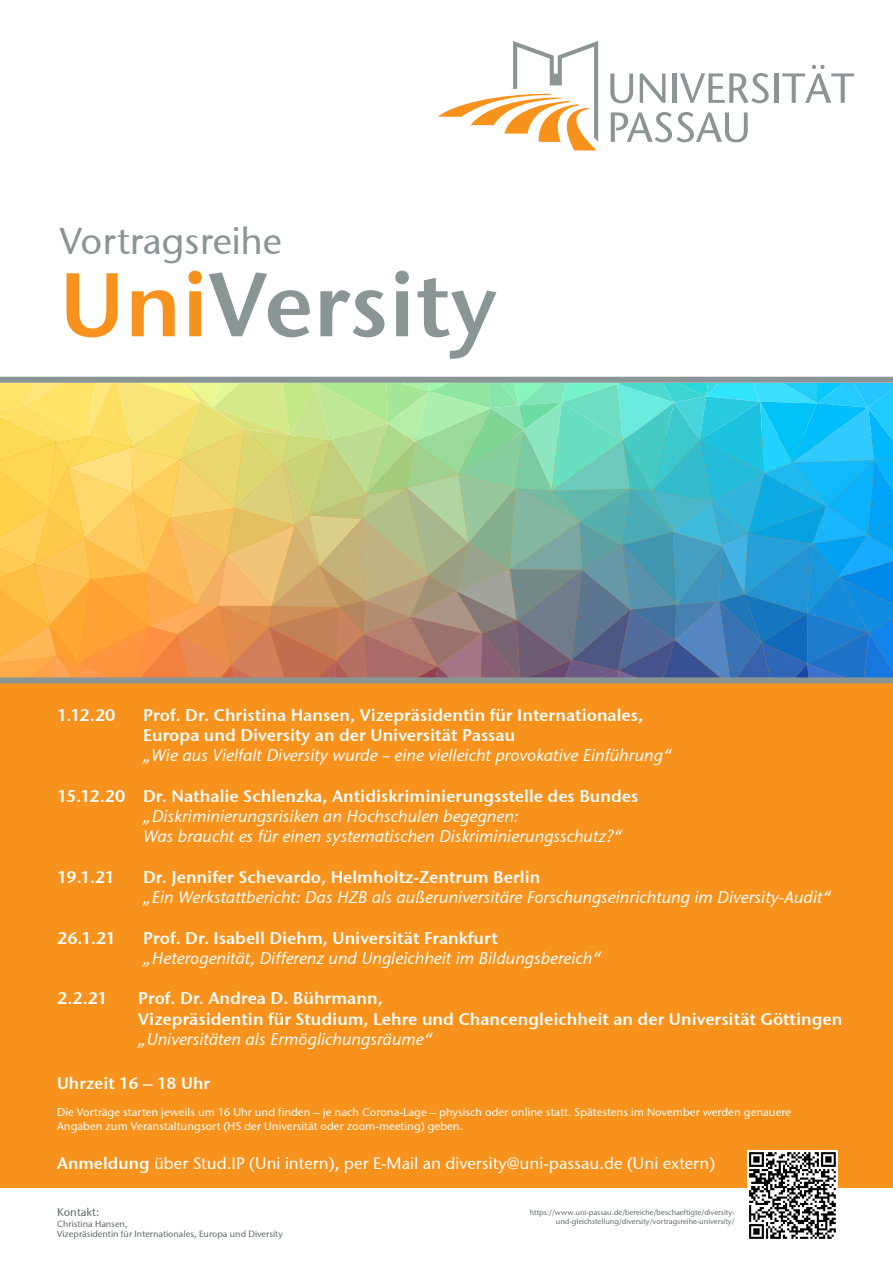
<style>
.page{position:relative;width:893px;height:1263px;background:#fff}
.page>*{position:absolute;margin:0;border:0;box-sizing:border-box;transform-origin:0 0}
.t1{font:90px "Stone Sans Semi ITCTT";color:#8a9595}
.t2{font:37.5px "Stone Sans ITCTT Medium";color:#8a9595}
.t3{font:16.88px/20.2px "Stone Sans Semi ITCTT";color:#fff}
.t4{font:italic 16.88px/20.2px "Stone Sans ITCTT Medium";color:#fff}
.t5{font:16.5px "Stone Sans ITCTT Medium";letter-spacing:.005em;color:#fff}
.t6{font:16.5px "Stone Sans Semi ITCTT";letter-spacing:.005em;color:#fff}
.t7{font:11.25px/13.5px "Stone Sans ITCTT Medium";letter-spacing:.005em;color:#fff}
.t8{font:11.25px "Stone Sans ITCTT Medium";color:#5d6966}
.t9{font:9px/10.8px "Stone Sans ITCTT Medium";color:#5d6966}
.t10{font:7.5px/9px "Stone Sans ITCTT Medium";letter-spacing:.005em;color:#5d6966;text-align:right}
.s1{color:#f7931d}
.s2{font-family:"Stone Sans Semi ITCTT"}
</style>
<div class="page">
<div style="left:0;top:683px;width:893px;height:505px;background:#f7931d"></div>
<svg style="left:0;top:383px;width:893px;height:294px"></svg>
<div style="left:0;top:377px;width:893px;height:6px;background:#8a9595"></div>
<svg style="left:611px;top:112px;width:137px;height:30px"></svg>
<svg style="left:610px;top:73px;width:23px;height:30px"></svg>
<svg style="left:640px;top:73px;width:25px;height:30px"></svg>
<div style="left:672px;top:73px;width:5px;height:30px;background:#8c9595"></div>
<svg style="left:680px;top:73px;width:89px;height:30px"></svg>
<hr style="left:774px;top:73px;width:4px;height:30px;background:#8c9595">
<svg style="left:782px;top:65px;width:72px;height:38px"></svg>
<svg style="left:438px;top:41px;width:160px;height:109px"></svg>
<div style="left:0;top:677px;width:893px;height:6px;background:#8a9595"></div>
<img style="left:747px;top:1151px;width:90px;height:88px">
<p class="t2" style="left:60px;top:218px;width:223px">Vortragsreihe</p>
<p class="t1" style="left:60px;top:248px;width:439px"><span class="s1">Uni</span>Versity</p>
<p class="t3" style="left:57px;top:704px;width:60px">1.12.20</p>
<p class="t3" style="left:143px;top:704px;width:502px">Prof. Dr. Christina Hansen, Vizepräsidentin für Internationales,<br>Europa und Diversity an der Universität Passau</p>
<p class="t4" style="left:143px;top:745px;width:530px">„Wie aus Vielfalt Diversity wurde – eine vielleicht provokative Einführung“</p>
<p class="t3" style="left:57px;top:785px;width:583px">15.12.20 Dr. Nathalie Schlenzka, Antidiskriminierungsstelle des Bundes</p>
<p class="t4" style="left:143px;top:806px;width:480px">„Diskriminierungsrisiken an Hochschulen begegnen:<br>Was braucht es für einen systematischen Diskriminierungsschutz?“</p>
<p class="t3" style="left:57px;top:866px;width:60px">19.1.21</p>
<p class="t3" style="left:143px;top:866px;width:399px">Dr. Jennifer Schevardo, Helmholtz-Zentrum Berlin</p>
<p class="t4" style="left:143px;top:887px;width:690px">„Ein Werkstattbericht: Das HZB als außeruniversitäre Forschungseinrichtung im Diversity-Audit“</p>
<p class="t3" style="left:57px;top:927px;width:61px">26.1.21</p>
<p class="t3" style="left:143px;top:927px;width:356px">Prof. Dr. Isabell Diehm, Universität Frankfurt</p>
<p class="t4" style="left:143px;top:948px;width:459px">„Heterogenität, Differenz und Ungleichheit im Bildungsbereich“</p>
<p class="t3" style="left:57px;top:988px;width:52px">2.2.21</p>
<p class="t3" style="left:138px;top:988px;width:706px">Prof. Dr. Andrea D. Bührmann,<br>Vizepräsidentin für Studium, Lehre und Chancengleichheit an der Universität Göttingen</p>
<p class="t4" style="left:138px;top:1029px;width:296px">„Universitäten als Ermöglichungsräume“</p>
<p class="t6" style="left:57px;top:1073px;width:154px">Uhrzeit 16 – 18 Uhr</p>
<p class="t7" style="left:57px;top:1105px;width:736px">Die Vorträge starten jeweils um 16 Uhr und finden – je nach Corona-Lage – physisch oder online statt. Spätestens im November werden genauere<br>Angaben zum Veranstaltungsort (HS der Universität oder zoom-meeting) geben.</p>
<p class="t5" style="left:57px;top:1153px;width:660px"><span class="s2">Anmeldung</span> über Stud.IP (Uni intern), per E-Mail an diversity@uni-passau.de (Uni extern)</p>
<p class="t10" style="left:530px;top:1208px;width:206px">https://www.uni-passau.de/bereiche/beschaeftigte/diversity&shy;und-gleichstellung/diversity/vortragsreihe-university/</p>
<p class="t8" style="left:57px;top:1205px;width:44px">Kontakt:</p>
<p class="t9" style="left:57px;top:1218px;width:227px">Christina Hansen,<br>Vizepräsidentin für Internationales, Europa und Diversity</p>
</div>
